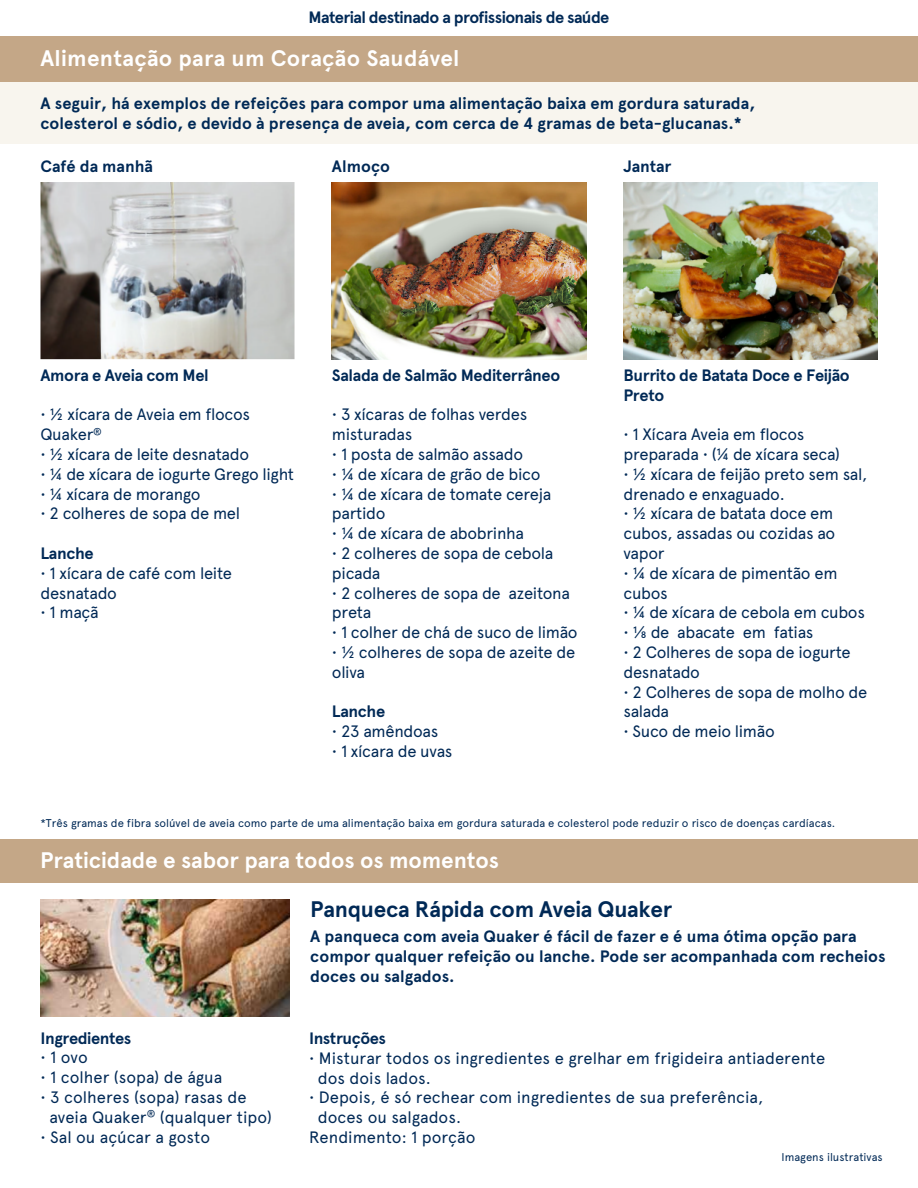
<style>
.page{position:relative;width:918px;height:1188px;background:#fff}
.page>*{position:absolute;margin:0;border:0;box-sizing:border-box;transform-origin:0 0}
.t1{font:700 22.5px "Apercu Pro";letter-spacing:-.005em;color:#fff}
.t2{font:700 22.5px "Apercu Pro";letter-spacing:.015em;color:#fff}
.t3{font:700 22.5px "Apercu Pro";letter-spacing:-.01em;color:#002956}
.t4{font:16.5px/19.8px "Apercu Pro";letter-spacing:-.02em;color:#002956}
.t5{font:700 16.5px/19.8px "Apercu Pro";letter-spacing:.005em;color:#002956}
.t6{font:16.5px/19.8px "Apercu Pro";color:#002956}
.t7{font:700 16.5px/19.8px "Apercu Pro";letter-spacing:-.02em;color:#002956}
.t8{font:700 16.5px "Apercu Pro";letter-spacing:-.035em;color:#002956}
.t9{font:700 16.5px "Apercu Pro";letter-spacing:-.025em;color:#002956}
.t10{font:11.25px "Apercu Pro";color:#002956}
</style>
<div class="page">
<div style="left:0;top:36px;width:918px;height:48px;background:#c4a787"></div>
<div style="left:0;top:82px;width:918px;height:62px;background:#f8f5ee"></div>
<img style="left:40px;top:182px;width:255px;height:177px">
<img style="left:332px;top:182px;width:254px;height:177px">
<img style="left:623px;top:182px;width:255px;height:177px">
<div style="left:0;top:839px;width:918px;height:44px;background:#c4a787"></div>
<img style="left:40px;top:900px;width:249px;height:116px">
<p class="t8" style="left:309px;top:5px;width:302px">Material destinado a profissionais de saúde</p>
<h1 class="t2" style="left:40px;top:41px;width:421px">Alimentação para um Coração Saudável</h1>
<p class="t5" style="left:40px;top:93px;width:716px">A seguir, há exemplos de refeições para compor uma alimentação baixa em gordura saturada, colesterol e sódio, e devido à presença de aveia, com cerca de 4 gramas de beta-glucanas.*</p>
<p class="t5" style="left:40px;top:156px;width:114px">Café da manhã</p>
<p class="t5" style="left:332px;top:156px;width:60px">Almoço</p>
<p class="t5" style="left:623px;top:156px;width:49px">Jantar</p>
<p class="t7" style="left:40px;top:365px;width:170px">Amora e Aveia com Mel</p>
<p class="t4" style="left:40px;top:404px;width:211px">• ½ xícara de Aveia em flocos<br>Quaker<sup>®</sup></p>
<p class="t4" style="left:40px;top:443px;width:210px">• ½ xícara de leite desnatado</p>
<p class="t4" style="left:40px;top:463px;width:255px">• ¼ de xícara de iogurte Grego light</p>
<p class="t4" style="left:40px;top:483px;width:162px">• ¼ xícara de morango</p>
<p class="t4" style="left:40px;top:503px;width:201px">• 2 colheres de sopa de mel</p>
<p class="t5" style="left:40px;top:543px;width:55px">Lanche</p>
<p class="t4" style="left:40px;top:562px;width:193px">• 1 xícara de café com leite desnatado</p>
<p class="t4" style="left:40px;top:602px;width:60px">• 1 maçã</p>
<p class="t7" style="left:332px;top:365px;width:230px">Salada de Salmão Mediterrâneo</p>
<p class="t4" style="left:332px;top:404px;width:197px">• 3 xícaras de folhas verdes misturadas</p>
<p class="t4" style="left:332px;top:443px;width:193px">• 1 posta de salmão assado</p>
<p class="t4" style="left:332px;top:463px;width:210px">• ¼ de xícara de grão de bico</p>
<p class="t4" style="left:332px;top:483px;width:221px">• ¼ de xícara de tomate cereja partido</p>
<p class="t4" style="left:332px;top:522px;width:194px">• ¼ de xícara de abobrinha</p>
<p class="t4" style="left:332px;top:542px;width:223px">• 2 colheres de sopa de cebola picada</p>
<p class="t4" style="left:332px;top:582px;width:240px">• 2 colheres de sopa de azeitona preta</p>
<p class="t4" style="left:332px;top:621px;width:247px">• 1 colher de chá de suco de limão</p>
<p class="t4" style="left:332px;top:641px;width:245px">• ½ colheres de sopa de azeite de oliva</p>
<p class="t5" style="left:332px;top:701px;width:55px">Lanche</p>
<p class="t4" style="left:332px;top:720px;width:108px">• 23 amêndoas</p>
<p class="t4" style="left:332px;top:740px;width:122px">• 1 xícara de uvas</p>
<p class="t7" style="left:623px;top:365px;width:228px">Burrito de Batata Doce e Feijão<br>Preto</p>
<p class="t4" style="left:623px;top:423px;width:218px">• 1 Xícara Aveia em flocos preparada • (¼ de xícara seca)</p>
<p class="t4" style="left:623px;top:463px;width:245px">• ½ xícara de feijão preto sem sal, drenado e enxaguado.</p>
<p class="t4" style="left:623px;top:503px;width:213px">• ½ xícara de batata doce em cubos, assadas ou cozidas ao vapor</p>
<p class="t4" style="left:623px;top:562px;width:216px">• ¼ de xícara de pimentão em cubos</p>
<p class="t4" style="left:623px;top:602px;width:243px">• ¼ de xícara de cebola em cubos</p>
<p class="t4" style="left:623px;top:621px;width:192px">• ⅛ de abacate em fatias</p>
<p class="t4" style="left:623px;top:641px;width:229px">• 2 Colheres de sopa de iogurte desnatado</p>
<p class="t4" style="left:623px;top:681px;width:245px">• 2 Colheres de sopa de molho de salada</p>
<p class="t4" style="left:623px;top:720px;width:153px">• Suco de meio limão</p>
<p class="t10" style="left:40px;top:814px;width:796px">*Três gramas de fibra solúvel de aveia como parte de uma alimentação baixa em gordura saturada e colesterol pode reduzir o risco de doenças cardíacas.</p>
<h1 class="t1" style="left:40px;top:843px;width:460px">Praticidade e sabor para todos os momentos</h1>
<p class="t9" style="left:40px;top:1025px;width:92px">Ingredientes</p>
<p class="t4" style="left:40px;top:1047px;width:49px">• 1 ovo</p>
<p class="t6" style="left:40px;top:1066px;width:183px">• 1 colher (sopa) de água</p>
<p class="t6" style="left:49px;top:1086px;width:224px;text-indent:-9px">• 3 colheres (sopa) rasas de aveia Quaker<sup>®</sup> (qualquer tipo)</p>
<p class="t6" style="left:40px;top:1126px;width:171px">• Sal ou açúcar a gosto</p>
<h1 class="t3" style="left:310px;top:892px;width:363px">Panqueca Rápida com Aveia Quaker</h1>
<p class="t5" style="left:310px;top:926px;width:577px">A panqueca com aveia Quaker é fácil de fazer e é uma ótima opção para compor qualquer refeição ou lanche. Pode ser acompanhada com recheios doces ou salgados.</p>
<p class="t9" style="left:309px;top:1026px;width:79px">Instruções</p>
<p class="t6" style="left:318px;top:1047px;width:509px;text-indent:-9px">• Misturar todos os ingredientes e grelhar em frigideira antiaderente dos dois lados.</p>
<p class="t6" style="left:309px;top:1087px;width:456px">• Depois, é só rechear com ingredientes de sua preferência,</p>
<p class="t6" style="left:318px;top:1106px;width:145px">doces ou salgados.</p>
<p class="t6" style="left:309px;top:1126px;width:168px">Rendimento: 1 porção</p>
<p class="t10" style="left:782px;top:1148px;width:103px">Imagens ilustrativas</p>
</div>
